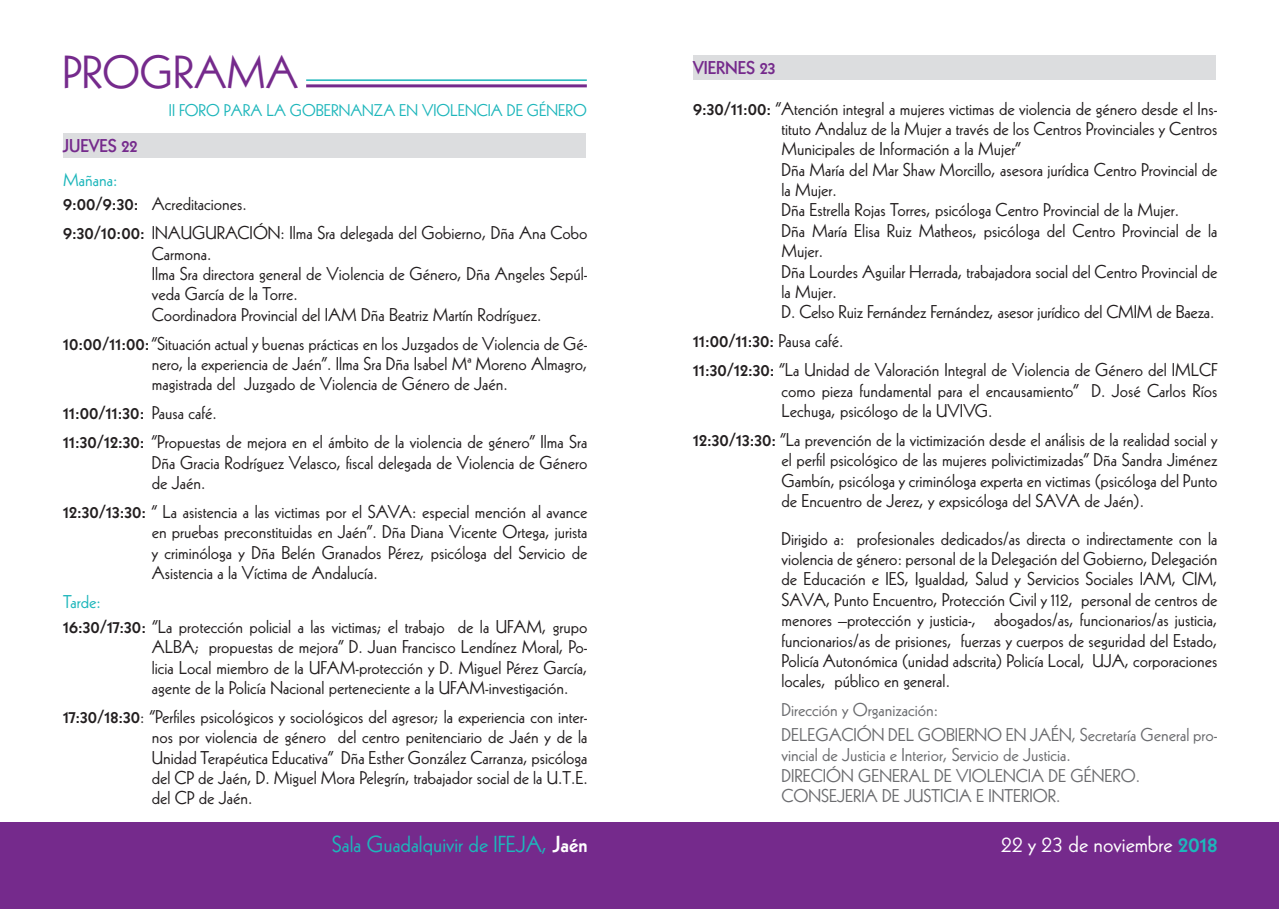
<style>
.page{position:relative;width:1280px;height:910px;background:#fff}
.page>*{position:absolute;margin:0;border:0;box-sizing:border-box;transform-origin:0 0}
.t1{font:45px "Kabel LT Std";color:#752a8c}
.t2{font:22.5px "Kabel LT Std";color:#1db6bb}
.t3{font:22.5px "Kabel LT Std";color:#fff}
.t4{font:18px/20.4px "Kabel LT Std";color:#231f20}
.t5{font:18px/20.4px "Kabel LT Std";color:#6c6d70}
.t6{font:800 18px "Kabel LT Std";color:#752a8c}
.t7{font:16.5px "Kabel LT Std";color:#1db6bb}
.s1{color:#1db6bb}
.s2{font-weight:800}
.s3{font-weight:800;color:#fff}
.s4{font-weight:800;color:#1db6bb}
</style>
<div class="page">
<div style="left:63px;top:133px;width:523px;height:25px;background:#dcdddf"></div>
<div style="left:693px;top:55px;width:523px;height:25px;background:#dcdddf"></div>
<hr style="left:306px;top:84px;width:281px;height:3px;background:#752a8c">
<hr style="left:306px;top:79px;width:281px;height:2px;background:#1db6bb">
<div style="left:1px;top:823px;width:1278px;height:86px;background:#752a8c"></div>
<h1 class="t1" style="left:63px;top:46px;width:237px">PROGRAMA</h1>
<p class="t7" style="left:169px;top:101px;width:419px">II FORO PARA LA GOBERNANZA EN VIOLENCIA DE GÉNERO</p>
<p class="t6" style="left:63px;top:136px;width:76px">JUEVES 22</p>
<p class="t4" style="left:63px;top:167px;width:185px;line-height:24.6px"><span class="s1">Mañana:<br></span><span class="s2">9:00/9:30:</span> Acreditaciones.</p>
<p class="t4" style="left:152px;top:223px;width:437px;text-indent:-88px"><span class="s2">9:30/10:00:</span> INAUGURACIÓN: Ilma Sra delegada del Gobierno, Dña Ana Cobo Carmona.<br>Ilma Sra directora general de Violencia de Género, Dña Angeles Sepúl&shy;veda García de la Torre.<br>Coordinadora Provincial del IAM Dña Beatriz Martín Rodríguez.</p>
<p class="t4" style="left:152px;top:333px;width:437px;text-align:justify;text-indent:-88px"><span class="s2">10:00/11:00:</span>“Situación actual y buenas prácticas en los Juzgados de Violencia de Gé&shy;nero, la experiencia de Jaén”. Ilma Sra Dña Isabel Mª Moreno Almagro, magistrada del Juzgado de Violencia de Género de Jaén.</p>
<p class="t4" style="left:63px;top:399px;width:526px;line-height:29px"><span class="s2">11:00/11:30:</span> Pausa café.<br><span class="s2">11:30/12:30:</span> “Propuestas de mejora en el ámbito de la violencia de género” Ilma Sra</p>
<p class="t4" style="left:152px;top:452px;width:437px">Dña Gracia Rodríguez Velasco, fiscal delegada de Violencia de Género de Jaén.</p>
<p class="t4" style="left:152px;top:502px;width:437px;text-align:justify;text-indent:-88px"><span class="s2">12:30/13:30:</span> “ La asistencia a las victimas por el SAVA: especial mención al avance en pruebas preconstituidas en Jaén”. Dña Diana Vicente Ortega, jurista y criminóloga y Dña Belén Granados Pérez, psicóloga del Servicio de Asistencia a la Víctima de Andalucía.</p>
<p class="t4" style="left:63px;top:590px;width:526px;line-height:24.6px"><span class="s1">Tarde:<br></span><span class="s2">16:30/17:30:</span> “La protección policial a las victimas; el trabajo de la UFAM, grupo</p>
<p class="t4" style="left:152px;top:637px;width:437px;text-align:justify">ALBA; propuestas de mejora” D. Juan Francisco Lendínez Moral, Po&shy;licia Local miembro de la UFAM-protección y D. Miguel Pérez García, agente de la Policía Nacional perteneciente a la UFAM-investigación.</p>
<p class="t4" style="left:152px;top:706px;width:437px;text-align:justify;text-indent:-88px"><span class="s2">17:30/18:30</span>: “Perfiles psicológicos y sociológicos del agresor; la experiencia con inter&shy;nos por violencia de género del centro penitenciario de Jaén y de la Unidad Terapéutica Educativa” Dña Esther González Carranza, psicóloga del CP de Jaén, D. Miguel Mora Pelegrín, trabajador social de la U.T.E. del CP de Jaén.</p>
<p class="t6" style="left:693px;top:57px;width:84px">VIERNES 23</p>
<p class="t4" style="left:781px;top:98px;width:437px;text-indent:-88px"><span class="s2">9:30/11:00:</span> “Atención integral a mujeres victimas de violencia de género desde el Ins&shy;tituto Andaluz de la Mujer a través de los Centros Provinciales y Centros Municipales de Información a la Mujer”<br>Dña María del Mar Shaw Morcillo, asesora jurídica Centro Provincial de la Mujer.<br>Dña Estrella Rojas Torres, psicóloga Centro Provincial de la Mujer.<br>Dña María Elisa Ruiz Matheos, psicóloga del Centro Provincial de la Mujer.<br>Dña Lourdes Aguilar Herrada, trabajadora social del Centro Provincial de la Mujer.<br>D. Celso Ruiz Fernández Fernández, asesor jurídico del CMIM de Baeza.</p>
<p class="t4" style="left:693px;top:327px;width:526px;line-height:29px"><span class="s2">11:00/11:30:</span> Pausa café.<br><span class="s2">11:30/12:30:</span> “La Unidad de Valoración Integral de Violencia de Género del IMLCF</p>
<p class="t4" style="left:781px;top:380px;width:437px">como pieza fundamental para el encausamiento” D. José Carlos Ríos<br>Lechuga, psicólogo de la UVIVG.</p>
<p class="t4" style="left:781px;top:430px;width:437px;text-align:justify;text-indent:-88px"><span class="s2">12:30/13:30:</span> “La prevención de la victimización desde el análisis de la realidad social y el perfil psicológico de las mujeres polivictimizadas” Dña Sandra Jiménez Gambín, psicóloga y criminóloga experta en victimas (psicóloga del Punto de Encuentro de Jerez, y expsicóloga del SAVA de Jaén).</p>
<p class="t4" style="left:781px;top:528px;width:437px;text-align:justify">Dirigido a: profesionales dedicados/as directa o indirectamente con la violencia de género: personal de la Delegación del Gobierno, Delegación de Educación e IES, Igualdad, Salud y Servicios Sociales IAM, CIM, SAVA, Punto Encuentro, Protección Civil y 112, personal de centros de menores –protección y justicia-, abogados/as, funcionarios/as justicia, funcionarios/as de prisiones, fuerzas y cuerpos de seguridad del Estado, Policía Autonómica (unidad adscrita) Policía Local, UJA, corporaciones locales, público en general.</p>
<p class="t5" style="left:781px;top:698px;width:437px;line-height:24.6px">Dirección y Organización:<br>DELEGACIÓN DEL GOBIERNO EN JAÉN, Secretaría General pro-</p>
<p class="t5" style="left:781px;top:745px;width:360px">vincial de Justicia e Interior, Servicio de Justicia.<br>DIRECIÓN GENERAL DE VIOLENCIA DE GÉNERO.<br>CONSEJERIA DE JUSTICIA E INTERIOR.</p>
<p class="t2" style="left:332px;top:831px;width:257px">Sala Guadalquivir de IFEJA, <span class="s3">Jaén</span></p>
<p class="t3" style="left:1001px;top:831px;width:218px">22 y 23 de noviembre <span class="s4">2018</span></p>
</div>
